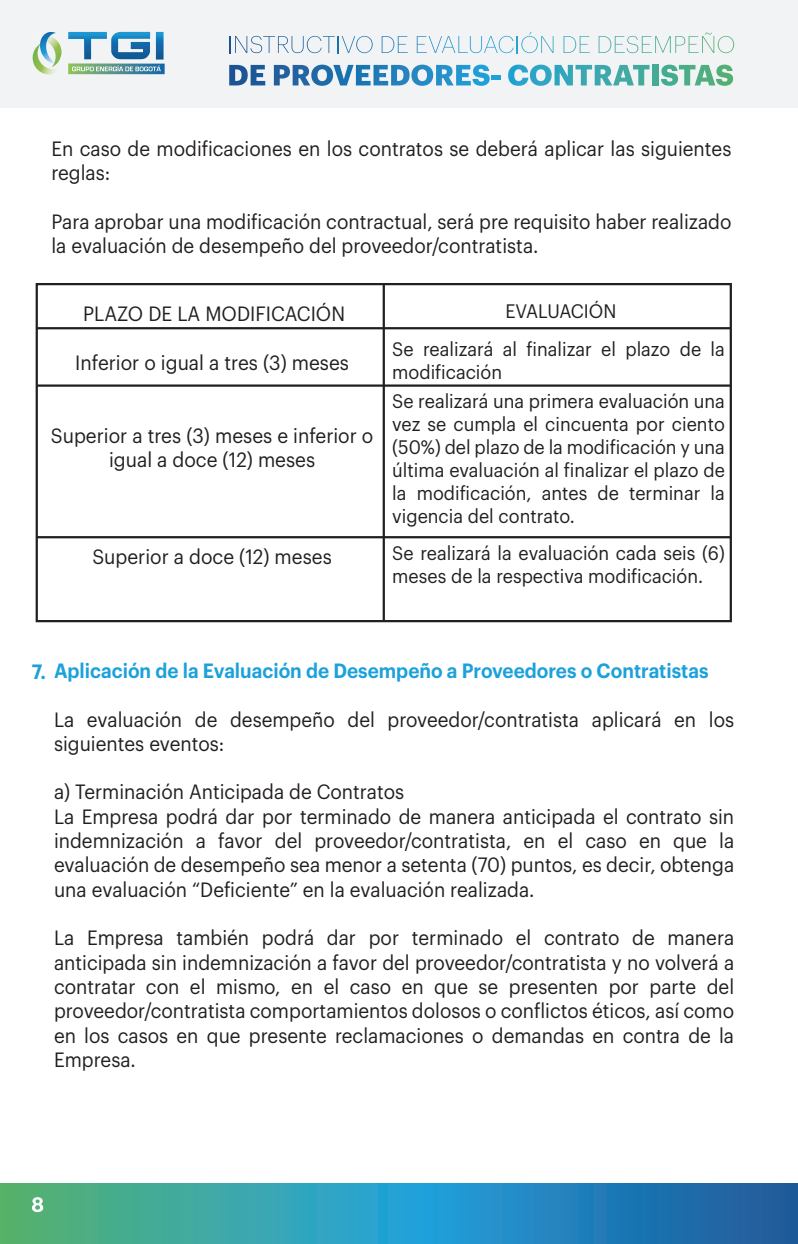
<style>
.page{position:relative;width:798px;height:1244px;background:#fff}
.page>*{position:absolute;margin:0;border:0;box-sizing:border-box;transform-origin:0 0}
.t1{font:20.25px/24.3px "Graphik";color:#231f20;scale:.93 1}
.t2{font:20.25px/24.3px "Graphik";color:#231f20;text-align:center;scale:.94 1}
.t3{font:600 20.25px "Graphik";color:#1ca1db;scale:.93 1}
.t4{font:19.12px/22.9px "Graphik";color:#231f20;scale:.94 1}
</style>
<div class="page">
<svg style="left:0;top:1183px;width:797px;height:61px;background:#2f93ad"></svg>
<div style="left:0;top:0;width:797px;height:107px;background:#f2f3f4"></div>
<svg style="left:32px;top:1197px;width:11px;height:15px"></svg>
<div style="left:68px;top:63px;width:97px;height:11px;background:#1466a9"></div>
<svg style="left:32px;top:32px;width:131px;height:43px"></svg>
<div style="left:36px;top:283px;width:695px;height:339px;border:2px solid #231f20"></div>
<hr style="left:37px;top:536px;width:693px;height:2px;background:#231f20">
<hr style="left:37px;top:384px;width:693px;height:3px;background:#231f20">
<hr style="left:37px;top:327px;width:693px;height:2px;background:#231f20">
<hr style="left:382px;top:284px;width:3px;height:337px;background:#231f20">
<svg style="left:229px;top:65px;width:36px;height:20px"></svg>
<svg style="left:274px;top:65px;width:226px;height:21px"></svg>
<svg style="left:508px;top:65px;width:141px;height:21px"></svg>
<div style="left:652px;top:65px;width:6px;height:20px;background:#43ab96"></div>
<svg style="left:661px;top:65px;width:71px;height:21px"></svg>
<svg style="left:229px;top:36px;width:143px;height:17px"></svg>
<svg style="left:381px;top:36px;width:26px;height:17px"></svg>
<svg style="left:416px;top:32px;width:137px;height:21px"></svg>
<svg style="left:563px;top:36px;width:26px;height:17px"></svg>
<svg style="left:598px;top:33px;width:135px;height:20px"></svg>
<p class="t1" style="left:51px;top:135px;width:732px">En caso de modificaciones en los contratos se deberá aplicar las siguientes reglas:</p>
<p class="t1" style="left:51px;top:207px;width:732px">Para aprobar una modificación contractual, será pre requisito haber realizado la evaluación de desempeño del proveedor/contratista.</p>
<p class="t2" style="left:83px;top:300px;width:280px">PLAZO DE LA MODIFICACIÓN</p>
<p class="t2" style="left:75px;top:348px;width:293px">Inferior o igual a tres (3) meses</p>
<p class="t2" style="left:51px;top:421px;width:344px">Superior a tres (3) meses e inferior o igual a doce (12) meses</p>
<p class="t2" style="left:92px;top:543px;width:256px">Superior a doce (12) meses</p>
<p class="t4" style="left:392px;top:290px;width:355px;line-height:37.8px;text-align:center">EVALUACIÓN<br>Se realizará al finalizar el plazo de la</p>
<p class="t4" style="left:392px;top:355px;width:355px;line-height:29.7px">modificación<br>Se realizará una primera evaluación una</p>
<p class="t4" style="left:392px;top:411px;width:355px;text-align:justify">vez se cumpla el cincuenta por ciento (50%) del plazo de la modificación y una última evaluación al finalizar el plazo de la modificación, antes de terminar la vigencia del contrato.</p>
<p class="t4" style="left:392px;top:540px;width:355px">Se realizará la evaluación cada seis (6) meses de la respectiva modificación.</p>
<p class="t3" style="left:32px;top:655px;width:728px">7. Aplicación de la Evaluación de Desempeño a Proveedores o Contratistas</p>
<p class="t1" style="left:54px;top:705px;width:732px">La evaluación de desempeño del proveedor/contratista aplicará en los siguientes eventos:</p>
<p class="t1" style="left:54px;top:778px;width:732px">a) Terminación Anticipada de Contratos<br>La Empresa podrá dar por terminado de manera anticipada el contrato sin indemnización a favor del proveedor/contratista, en el caso en que la evaluación de desempeño sea menor a setenta (70) puntos, es decir, obtenga una evaluación “Deficiente” en la evaluación realizada.</p>
<p class="t1" style="left:54px;top:924px;width:732px;text-align:justify">La Empresa también podrá dar por terminado el contrato de manera anticipada sin indemnización a favor del proveedor/contratista y no volverá a contratar con el mismo, en el caso en que se presenten por parte del proveedor/contratista comportamientos dolosos o conflictos éticos, así como en los casos en que presente reclamaciones o demandas en contra de la Empresa.</p>
</div>
